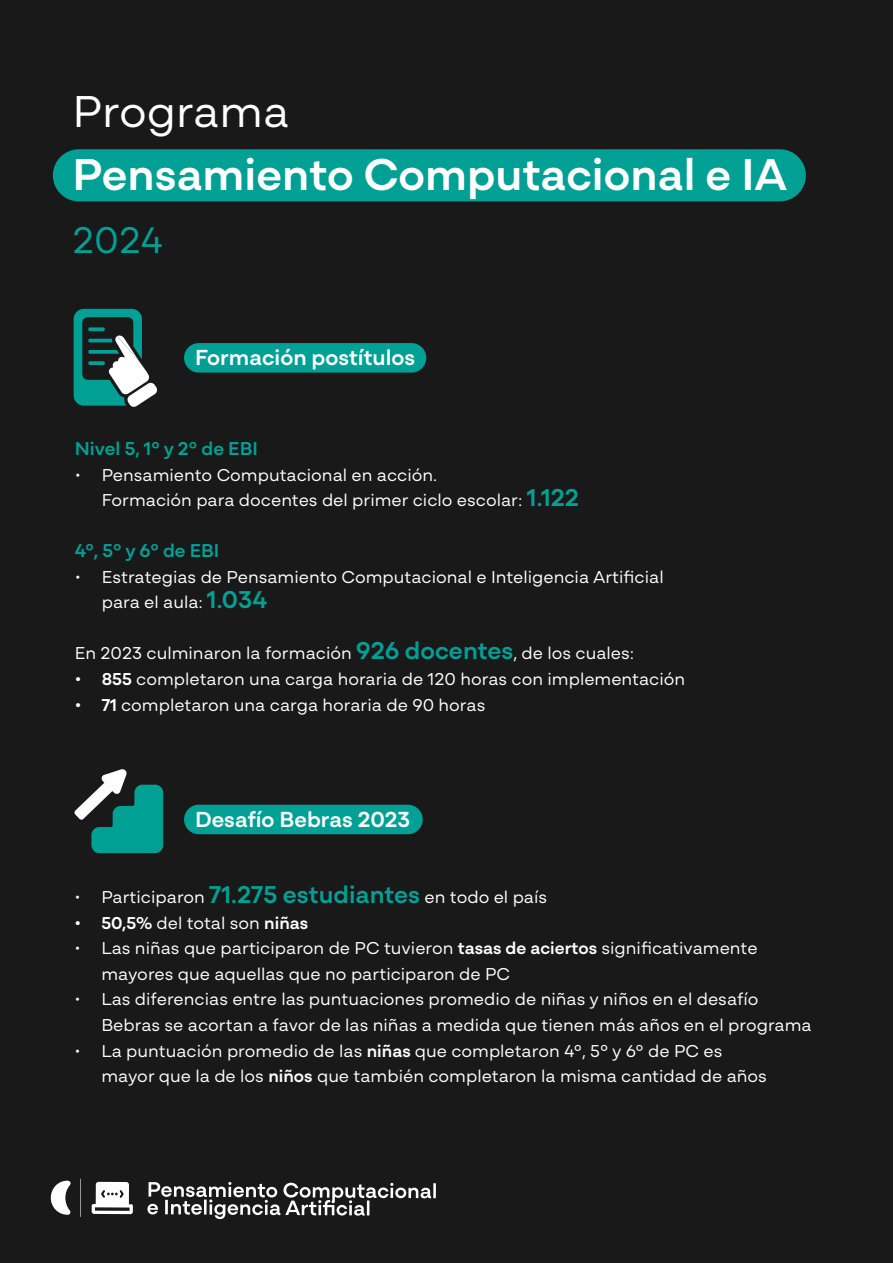
<style>
.page{position:relative;width:893px;height:1263px;background:#191919}
.page>*{position:absolute;margin:0;border:0;box-sizing:border-box;transform-origin:0 0}
.t1{font:700 46.65px "Ceibal Mozaic";color:#fff}
.t2{font:46.65px "Ceibal Mozaic";color:#fff}
.t3{font:38.85px "Ceibal Mozaic";color:#00a094}
.t4{font:700 22.8px "Ceibal Mozaic";color:#fff}
.t5{font:700 19.5px "Ceibal Mozaic";color:#00a094}
.t6{font:18px/25.5px "Ceibal Mozaic";color:#fff}
.t7{font:700 18px "Ceibal Mozaic";color:#fff}
.s1{font-weight:700;font-size:25.5px;color:#00a094}
.s2{font-weight:700}
.s3{font-weight:400}
</style>
<div class="page">
<hr style="left:433px;top:1183px;width:3px;height:15px;background:#fff">
<svg style="left:147px;top:1182px;width:284px;height:37px"></svg>
<svg style="left:51px;top:1180px;width:20px;height:35px"></svg>
<hr style="left:80px;top:1179px;width:1px;height:38px;background:#fff">
<svg style="left:92px;top:1182px;width:41px;height:32px"></svg>
<div style="left:53px;top:149px;width:753px;height:52px;background:#00a094;border-radius:26px"></div>
<svg style="left:74px;top:309px;width:83px;height:98px"></svg>
<svg style="left:74px;top:769px;width:89px;height:84px"></svg>
<div style="left:184px;top:343px;width:242px;height:30px;background:#00a094;border-radius:15px"></div>
<div style="left:184px;top:805px;width:239px;height:29px;background:#00a094;border-radius:15px"></div>
<h1 class="t2" style="left:72px;top:75px;width:218px">Programa</h1>
<h1 class="t1" style="left:72px;top:138px;width:716px">Pensamiento Computacional e IA</h1>
<h2 class="t3" style="left:72px;top:210px;width:92px">2024</h2>
<p class="t4" style="left:195px;top:339px;width:222px">Formación postítulos</p>
<p class="t5" style="left:75px;top:434px;width:185px">Nivel 5, 1° y 2° de EBI</p>
<p class="t6" style="left:102px;top:461px;width:479px;text-indent:-27px">• Pensamiento Computacional en acción.<br>Formación para docentes del primer ciclo escolar: <span class="s1">1.122</span></p>
<p class="t5" style="left:75px;top:536px;width:146px">4°, 5° y 6° de EBI</p>
<p class="t6" style="left:102px;top:563px;width:563px;text-indent:-27px">• Estrategias de Pensamiento Computacional e Inteligencia Artificial para el aula: <span class="s1">1.034</span></p>
<p class="t6" style="left:75px;top:639px;width:561px">En 2023 culminaron la formación <span class="s1">926 docentes</span>, de los cuales:</p>
<p class="t6" style="left:75px;top:665px;width:612px"><span class="s2">• 855</span> completaron una carga horaria de 120 horas con implementación</p>
<p class="t6" style="left:75px;top:690px;width:412px"><span class="s2">• 71</span> completaron una carga horaria de 90 horas</p>
<p class="t4" style="left:195px;top:801px;width:217px">Desafío Bebras 2023</p>
<p class="t6" style="left:74px;top:883px;width:474px">• Participaron <span class="s1">71.275 estudiantes</span> en todo el país</p>
<p class="t7" style="left:74px;top:909px;width:236px">• 50,5% <span class="s3">del total son</span> niñas</p>
<p class="t6" style="left:101px;top:934px;width:658px;text-indent:-27px">• Las niñas que participaron de PC tuvieron <span class="s2">tasas de aciertos</span> significativamente mayores que aquellas que no participaron de PC</p>
<p class="t6" style="left:101px;top:985px;width:712px;text-indent:-27px">• Las diferencias entre las puntuaciones promedio de niñas y niños en el desafío<br>Bebras se acortan a favor de las niñas a medida que tienen más años en el programa</p>
<p class="t6" style="left:101px;top:1036px;width:667px;text-indent:-27px">• La puntuación promedio de las <span class="s2">niñas</span> que completaron 4°, 5° y 6° de PC es mayor que la de los <span class="s2">niños</span> que también completaron la misma cantidad de años</p>
</div>
